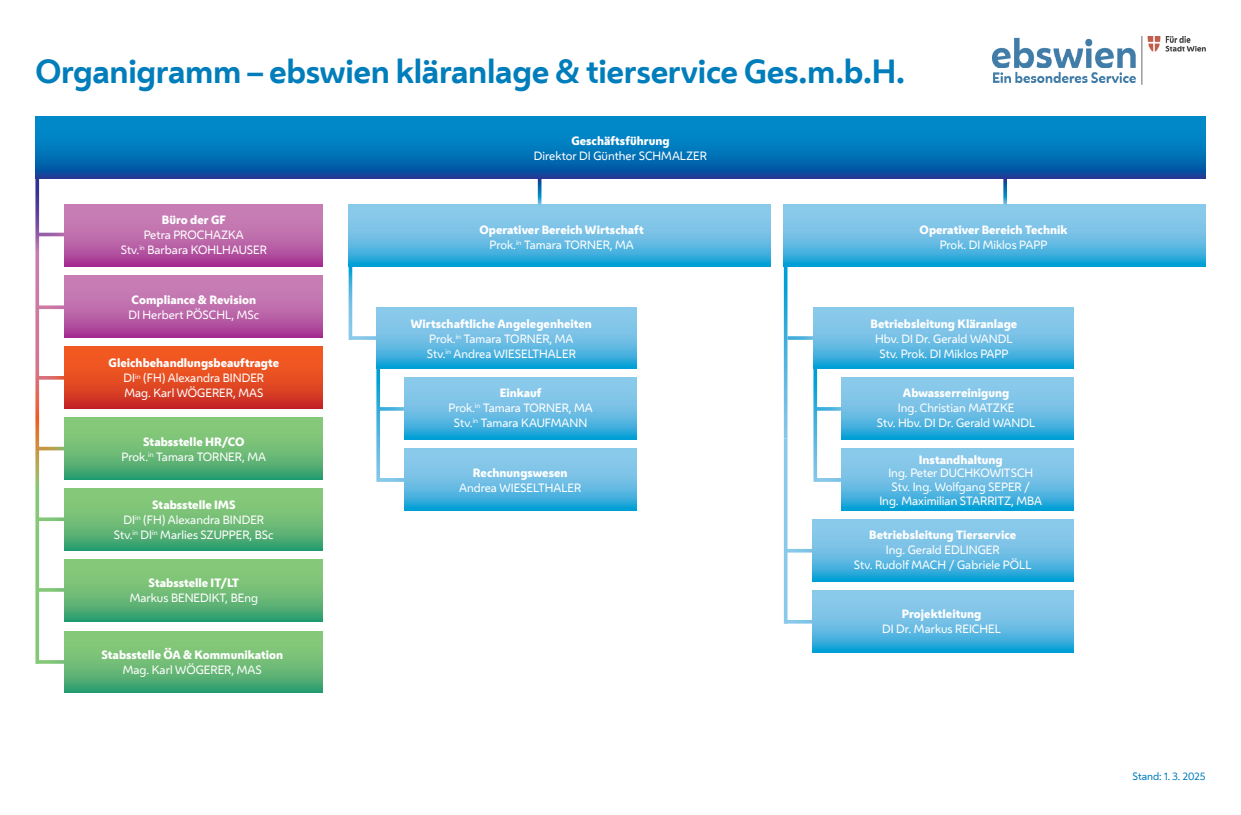
<style>
.page{position:relative;width:1241px;height:815px;background:#fff}
.page>*{position:absolute;margin:0;border:0;box-sizing:border-box;transform-origin:0 0}
.t1{font:700 31.25px "Wiener Melange";letter-spacing:-.01em;color:#007dbb}
.t2{font:11.25px/15px "Wiener Melange";color:#fff;text-align:center}
.t3{font:800 11.25px/15px "Wiener Melange";color:#fff;text-align:center}
.t4{font:10px "Wiener Melange";letter-spacing:-.01em;color:#007dbb}
.s1{font-weight:800}
.s2{font-weight:400}
</style>
<div class="page">
<svg style="left:813px;top:307px;width:260px;height:62px;background:#63bbe3"></svg>
<svg style="left:841px;top:378px;width:232px;height:62px;background:#63bbe3"></svg>
<svg style="left:841px;top:449px;width:232px;height:62px;background:#63bbe3"></svg>
<svg style="left:352px;top:336px;width:24px;height:4px"></svg>
<svg style="left:380px;top:407px;width:24px;height:4px"></svg>
<svg style="left:376px;top:369px;width:4px;height:113px"></svg>
<svg style="left:39px;top:660px;width:26px;height:4px"></svg>
<svg style="left:35px;top:117px;width:1170px;height:62px;background:#0372b8"></svg>
<svg style="left:812px;top:591px;width:261px;height:62px;background:#63bbe3"></svg>
<svg style="left:376px;top:307px;width:260px;height:62px;background:#63bbe3"></svg>
<svg style="left:812px;top:520px;width:261px;height:62px;background:#62bbe3"></svg>
<svg style="left:348px;top:205px;width:422px;height:62px;background:#62bbe3"></svg>
<img style="left:992px;top:37px;width:213px;height:48px">
<svg style="left:404px;top:378px;width:232px;height:62px;background:#63bbe3"></svg>
<svg style="left:404px;top:449px;width:232px;height:62px;background:#63bbe3"></svg>
<svg style="left:65px;top:631px;width:258px;height:62px;background:#69b975"></svg>
<svg style="left:783px;top:205px;width:422px;height:62px;background:#62bbe3"></svg>
<svg style="left:537px;top:178px;width:4px;height:28px"></svg>
<svg style="left:787px;top:549px;width:25px;height:4px"></svg>
<svg style="left:787px;top:620px;width:25px;height:4px"></svg>
<svg style="left:783px;top:438px;width:4px;height:186px"></svg>
<svg style="left:783px;top:267px;width:4px;height:171px"></svg>
<svg style="left:39px;top:517px;width:26px;height:4px"></svg>
<svg style="left:39px;top:588px;width:26px;height:4px"></svg>
<svg style="left:39px;top:305px;width:26px;height:4px"></svg>
<svg style="left:39px;top:376px;width:26px;height:4px"></svg>
<svg style="left:65px;top:204px;width:258px;height:62px;background:#bc66a9"></svg>
<svg style="left:65px;top:560px;width:258px;height:62px;background:#69b975"></svg>
<svg style="left:65px;top:418px;width:258px;height:62px;background:#69b975"></svg>
<svg style="left:65px;top:489px;width:258px;height:62px;background:#69b975"></svg>
<div style="left:65px;top:347px;width:258px;height:61px;background:linear-gradient(to bottom,#fa6321,#cb3024)"></div>
<svg style="left:35px;top:179px;width:4px;height:485px;background:#ae9d8c"></svg>
<svg style="left:65px;top:276px;width:258px;height:61px;background:#bc66a9"></svg>
<svg style="left:348px;top:267px;width:4px;height:73px"></svg>
<hr style="left:1003px;top:178px;width:3px;height:28px;background:#fff">
<svg style="left:380px;top:478px;width:25px;height:4px"></svg>
<svg style="left:817px;top:407px;width:24px;height:4px"></svg>
<svg style="left:813px;top:369px;width:4px;height:113px"></svg>
<hr style="left:817px;top:478px;width:24px;height:4px;background:#88c8ea">
<svg style="left:787px;top:336px;width:26px;height:4px"></svg>
<h1 class="t1" style="left:35px;top:52px;width:871px">Organigramm – ebswien kläranlage &amp; tierservice Ges.m.b.H.</h1>
<p class="t3" style="left:162px;top:212px;width:65px">Büro der GF</p>
<p class="t2" style="left:121px;top:227px;width:148px">Petra PROCHAZKA<br>Stv.<sup>in</sup> Barbara KOHLHAUSER</p>
<p class="t3" style="left:132px;top:293px;width:126px">Compliance &amp; Revision</p>
<p class="t2" style="left:128px;top:307px;width:132px">DI Herbert PÖSCHL, MSc</p>
<p class="t2" style="left:109px;top:356px;width:172px"><span class="s1">Gleichbehandlungsbeauftragte<br></span>DI<sup>in</sup> (FH) Alexandra BINDER<br>Mag. Karl WÖGERER, MAS</p>
<p class="t2" style="left:122px;top:435px;width:146px"><span class="s1">Stabsstelle HR/CO<br></span>Prok.<sup>in</sup> Tamara TORNER, MA</p>
<p class="t2" style="left:114px;top:497px;width:161px"><span class="s1">Stabsstelle IMS<br></span>DI<sup>in</sup> (FH) Alexandra BINDER<br>Stv.<sup>in</sup> DI<sup>in</sup> Marlies SZUPPER, BSc</p>
<p class="t3" style="left:148px;top:576px;width:92px">Stabsstelle IT/LT</p>
<p class="t2" style="left:130px;top:591px;width:130px">Markus BENEDIKT, BEng</p>
<p class="t3" style="left:101px;top:647px;width:183px">Stabsstelle ÖA &amp; Kommunikation</p>
<p class="t2" style="left:123px;top:662px;width:140px">Mag. Karl WÖGERER, MAS</p>
<p class="t3" style="left:571px;top:133px;width:100px">Geschäftsführung</p>
<p class="t2" style="left:534px;top:148px;width:174px">Direktor DI Günther SCHMALZER</p>
<p class="t3" style="left:479px;top:222px;width:166px">Operativer Bereich Wirtschaft<br><span class="s2">Prok.</span><sup>in</sup> <span class="s2">Tamara TORNER, MA</span></p>
<p class="t2" style="left:411px;top:316px;width:182px"><span class="s1">Wirtschaftliche Angelegenheiten<br></span>Prok.<sup>in</sup> Tamara TORNER, MA<br>Stv.<sup>in</sup> Andrea WIESELTHALER</p>
<p class="t2" style="left:448px;top:385px;width:146px"><span class="s1">Einkauf<br></span>Prok.<sup>in</sup> Tamara TORNER, MA<br>Stv.<sup>in</sup> Tamara KAUFMANN</p>
<p class="t3" style="left:473px;top:466px;width:96px">Rechnungswesen</p>
<p class="t2" style="left:459px;top:481px;width:124px">Andrea WIESELTHALER</p>
<p class="t3" style="left:919px;top:222px;width:149px">Operativer Bereich Technik</p>
<p class="t2" style="left:939px;top:237px;width:109px">Prok. DI Miklos PAPP</p>
<p class="t3" style="left:870px;top:317px;width:148px">Betriebsleitung Kläranlage</p>
<p class="t2" style="left:875px;top:331px;width:139px">Hbv. DI Dr. Gerald WANDL<br>Stv. Prok. DI Miklos PAPP</p>
<p class="t3" style="left:902px;top:385px;width:108px">Abwasserreinigung</p>
<p class="t2" style="left:876px;top:400px;width:160px">Ing. Christian MATZKE<br>Stv. Hbv. DI Dr. Gerald WANDL</p>
<p class="t3" style="left:918px;top:452px;width:85px">Instandhaltung</p>
<p class="t2" style="left:879px;top:467px;width:164px;line-height:13.8px">Ing. Peter DUCHKOWITSCH<br>Stv. Ing. Wolfgang SEPER /<br>Ing. Maximilian STARRITZ, MBA</p>
<p class="t3" style="left:869px;top:527px;width:148px">Betriebsleitung Tierservice</p>
<p class="t2" style="left:853px;top:542px;width:179px">Ing. Gerald EDLINGER<br>Stv. Rudolf MACH / Gabriele PÖLL</p>
<p class="t3" style="left:901px;top:607px;width:81px">Projektleitung</p>
<p class="t2" style="left:882px;top:622px;width:120px">DI Dr. Markus REICHEL</p>
<p class="t4" style="left:1132px;top:770px;width:74px">Stand: 1. 3. 2025</p>
</div>
